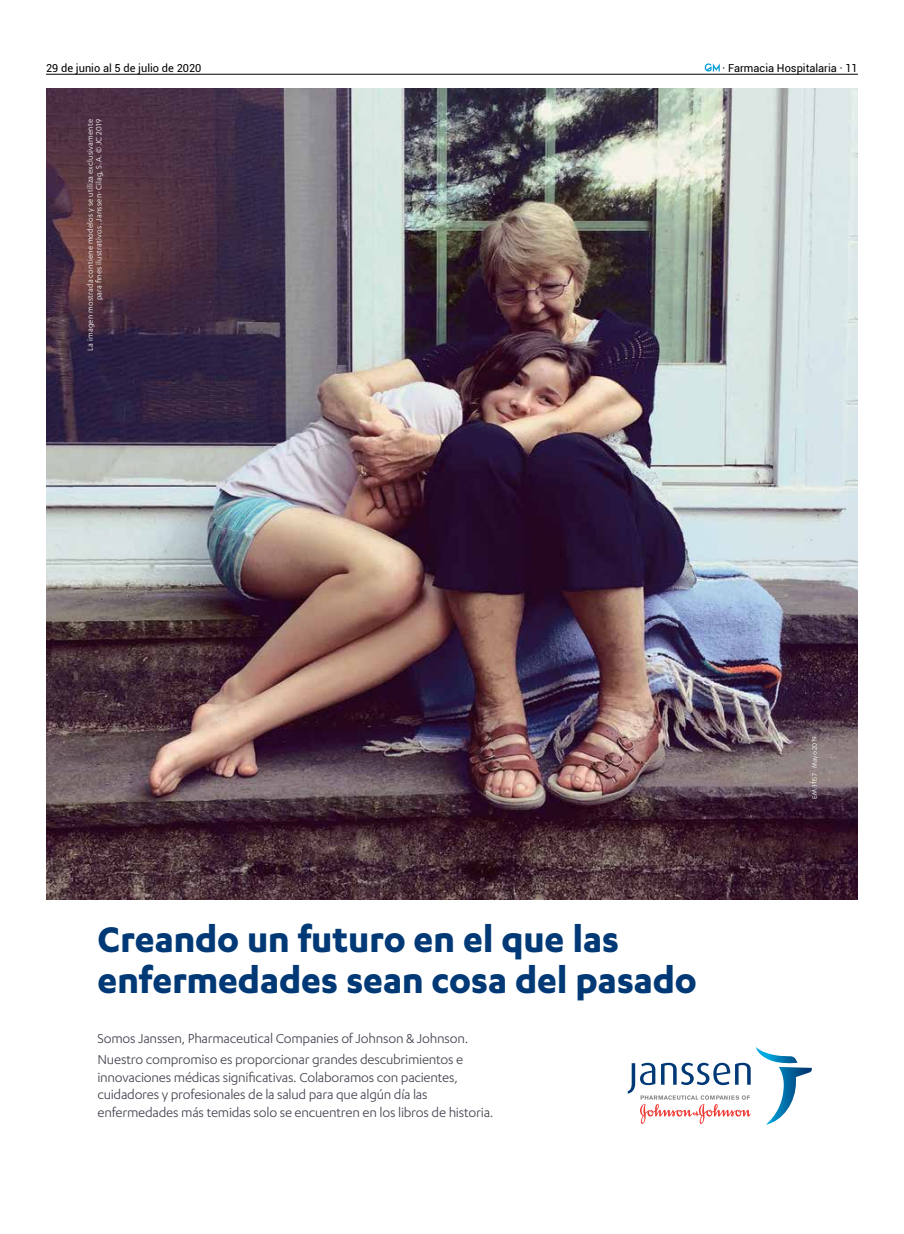
<style>
.page{position:relative;width:904px;height:1234px;background:#fff}
.page>*{position:absolute;margin:0;border:0;box-sizing:border-box;transform-origin:0 0}
.t1{font:700 41.25px/41.2px "Karbon";letter-spacing:-.005em;color:#003975}
.t2{font:15px/17.5px "Karbon";letter-spacing:-.015em;color:#434450}
.t3{font:11px "Roboto";color:#000}
.t4{font:8.75px/8.8px "Karbon";letter-spacing:.025em;color:#fff;text-align:right}
.t5{font:7.5px "Karbon";letter-spacing:.025em;color:#fff}
</style>
<div class="page">
<hr style="left:46px;top:74px;width:811px;height:1px;background:#000">
<svg style="left:704px;top:63px;width:15px;height:9px"></svg>
<svg style="left:627px;top:1062px;width:123px;height:61px"></svg>
<svg style="left:756px;top:1047px;width:55px;height:77px"></svg>
<img style="left:46px;top:89px;width:811px;height:809px">
<p class="t3" style="left:46px;top:60px;width:157px">29 de junio al 5 de julio de 2020</p>
<p class="t3" style="left:722px;top:60px;width:137px">· Farmacia Hospitalaria · 11</p>
<p class="t4" style="left:85px;top:351px;width:233px;rotate:-90deg">La imagen mostrada contiene modelos y se utiliza exclusivamente para fines ilustrativos. Janssen-Cilag, S.A. © JC 2019</p>
<h1 class="t1" style="left:97px;top:917px;width:601px">Creando un futuro en el que las enfermedades sean cosa del pasado</h1>
<p class="t2" style="left:97px;top:1027px;width:372px;line-height:21px">Somos Janssen, Pharmaceutical Companies of Johnson &amp; Johnson.<br>Nuestro compromiso es proporcionar grandes descubrimientos e</p>
<p class="t2" style="left:97px;top:1067px;width:397px">innovaciones médicas significativas. Colaboramos con pacientes, cuidadores y profesionales de la salud para que algún día las enfermedades más temidas solo se encuentren en los libros de historia.</p>
<p class="t5" style="left:810px;top:799px;width:64px;rotate:-90deg">EM-11157 · Mayo 2019</p>
</div>
